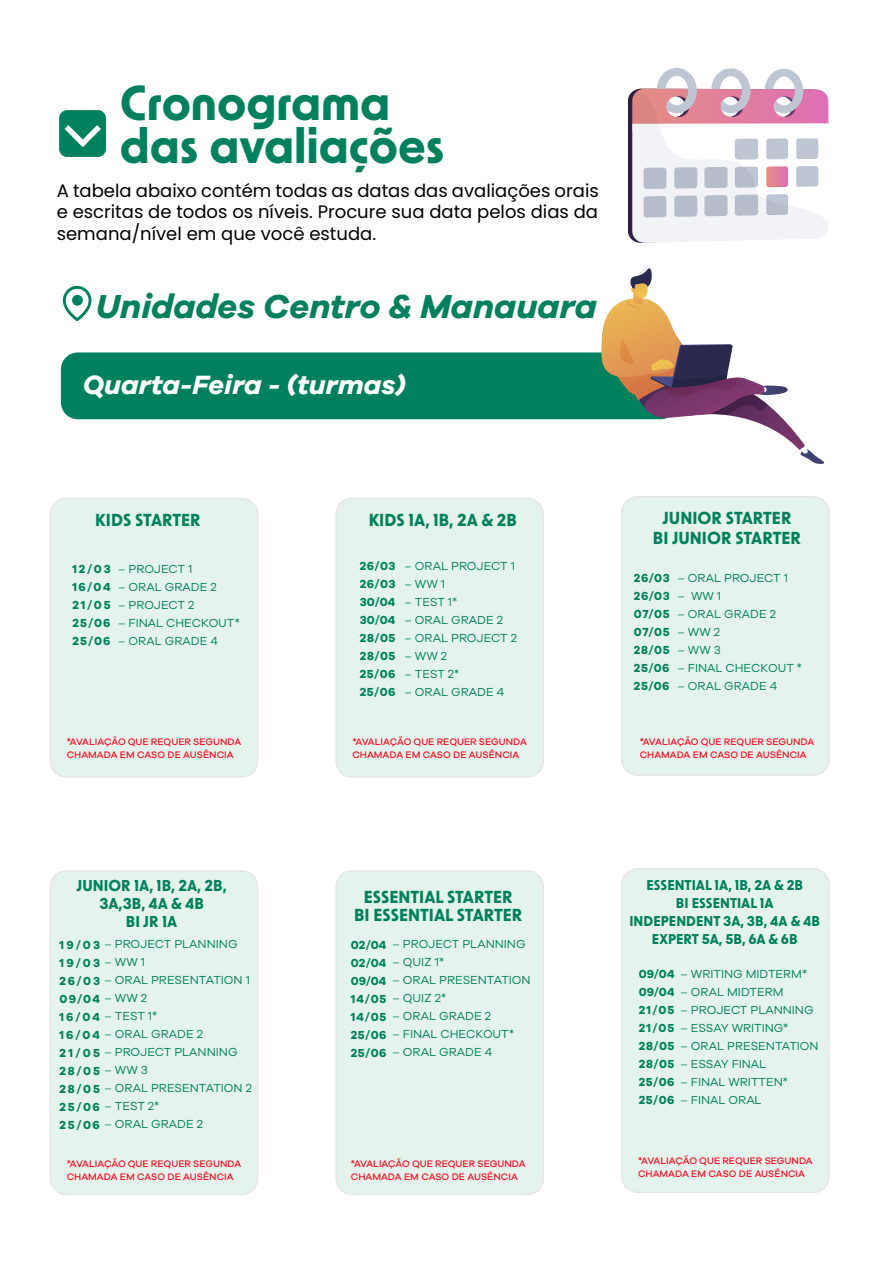
<style>
.page{position:relative;width:893px;height:1276px;background:#fff}
.page>*{position:absolute;margin:0;border:0;box-sizing:border-box;transform-origin:0 0}
.t1{font:700 46.5px/43.5px "New Order";color:#00805c}
.t2{font:italic 700 34.2px "Galano Grotesque";color:#00805c}
.t3{font:italic 700 27.3px "Galano Grotesque";color:#fff}
.t4{font:18px/21.6px "Poppins";color:#000;text-align:justify}
.t5{font:700 16.5px/19.8px "New Order";color:#00805c;text-align:center}
.t6{font:700 15px/18px "New Order";color:#00805c;text-align:center}
.t7{font:700 13.5px/18px "New Order";color:#00805c;text-align:center}
.t8{font:12px/18.3px "Galano Grotesque";color:#00805c}
.t9{font:700 12px/18px "Galano Grotesque";letter-spacing:.045em;color:#00805c;text-align:justify}
.t10{font:500 9.75px/13.4px "Galano Grotesque";color:#f70d21}
.s1{font-weight:700}
</style>
<div class="page">
<div style="left:61px;top:352px;width:616px;height:67px;background:#00805c;border-radius:17px"></div>
<svg style="left:62px;top:286px;width:30px;height:35px"></svg>
<div style="left:72px;top:295px;width:11px;height:11px;background:#00805c;border-radius:50%"></div>
<svg style="left:600px;top:268px;width:225px;height:196px"></svg>
<div style="left:59px;top:110px;width:47px;height:47px;background:#00805c;border-radius:8px"></div>
<svg style="left:65px;top:125px;width:36px;height:22px"></svg>
<svg style="left:628px;top:68px;width:200px;height:175px"></svg>
<div style="left:50px;top:498px;width:208px;height:279px;background:#e4f4ec;border-radius:16px"></div>
<div style="left:50px;top:498px;width:208px;height:279px;border:2px solid #1d1d1b;border-radius:16px"></div>
<div style="left:336px;top:871px;width:207px;height:323px;background:#e4f4ec;border-radius:16px"></div>
<div style="left:335px;top:870px;width:209px;height:325px;border:2px solid #1d1d1b;border-radius:16px"></div>
<div style="left:50px;top:871px;width:208px;height:323px;background:#e4f4ec;border-radius:16px"></div>
<div style="left:50px;top:870px;width:208px;height:325px;border:2px solid #1d1d1b;border-radius:16px"></div>
<div style="left:622px;top:869px;width:207px;height:323px;background:#e4f4ec;border-radius:16px"></div>
<div style="left:621px;top:868px;width:209px;height:325px;border:2px solid #1d1d1b;border-radius:16px"></div>
<div style="left:336px;top:498px;width:207px;height:279px;background:#e4f4ec;border-radius:16px"></div>
<div style="left:335px;top:498px;width:209px;height:279px;border:2px solid #1d1d1b;border-radius:16px"></div>
<div style="left:622px;top:497px;width:207px;height:278px;background:#e4f4ec;border-radius:16px"></div>
<div style="left:621px;top:496px;width:209px;height:280px;border:2px solid #1d1d1b;border-radius:16px"></div>
<h1 class="t1" style="left:120px;top:79px;width:326px">Cronograma das avaliações</h1>
<h3 class="t4" style="left:57px;top:180px;width:544px">A tabela abaixo contém todas as datas das avaliações orais e escritas de todos os níveis. Procure sua data pelos dias da semana/nível em que você estuda.</h3>
<h2 class="t2" style="left:96px;top:285px;width:502px">Unidades Centro &amp; Manauara</h2>
<h3 class="t3" style="left:83px;top:368px;width:324px">Quarta-Feira - (turmas)</h3>
<h3 class="t5" style="left:95px;top:509px;width:107px">KIDS STARTER</h3>
<p class="t9" style="left:72px;top:559px;width:40px">12/03<br>16/04<br>21/05<br>25/06<br>25/06</p>
<p class="t8" style="left:118px;top:559px;width:76px">– PROJECT 1</p>
<p class="t8" style="left:118px;top:577px;width:100px">– ORAL GRADE 2</p>
<p class="t8" style="left:118px;top:595px;width:78px">– PROJECT 2</p>
<p class="t8" style="left:118px;top:613px;width:123px">– FINAL CHECKOUT*</p>
<p class="t8" style="left:118px;top:631px;width:101px">– ORAL GRADE 4</p>
<p class="t10" style="left:67px;top:734px;width:176px">*AVALIAÇÃO QUE REQUER SEGUNDA<br>CHAMADA EM CASO DE AUSÊNCIA</p>
<p class="t6" style="left:77px;top:875px;width:152px">JUNIOR 1A, 1B, 2A, 2B,<br>3A,3B, 4A &amp; 4B<br>BI JR 1A</p>
<p class="t8" style="left:60px;top:934px;width:179px;line-height:18.9px"><span class="s1">1 9 / 0 3</span> – PROJECT PLANNING<br><span class="s1">19/03</span> – WW 1</p>
<p class="t8" style="left:60px;top:970px;width:192px;line-height:18.9px"><span class="s1">26/03</span> – ORAL PRESENTATION 1<br><span class="s1">09/04</span> – WW 2</p>
<p class="t8" style="left:60px;top:1006px;width:179px"><span class="s1">16/04</span> – TEST 1*<br><span class="s1">1 6/0 4</span> – ORAL GRADE 2<br><span class="s1">2 1 / 0 5</span> – PROJECT PLANNING<br><span class="s1">28/05</span> – WW 3</p>
<p class="t8" style="left:60px;top:1078px;width:194px"><span class="s1">28/05</span> – ORAL PRESENTATION 2<br><span class="s1">25/06</span> – TEST 2*<br><span class="s1">25/06</span> – ORAL GRADE 2</p>
<h3 class="t5" style="left:369px;top:509px;width:150px">KIDS 1A, 1B, 2A &amp; 2B</h3>
<p class="t9" style="left:360px;top:556px;width:37px">26/03<br>26/03<br>30/04<br>30/04<br>28/05<br>28/05<br>25/06<br>25/06</p>
<p class="t8" style="left:404px;top:556px;width:112px">– ORAL PROJECT 1</p>
<p class="t8" style="left:404px;top:574px;width:42px">– WW 1</p>
<p class="t8" style="left:404px;top:592px;width:54px">– TEST 1*</p>
<p class="t8" style="left:404px;top:610px;width:100px">– ORAL GRADE 2</p>
<p class="t8" style="left:404px;top:628px;width:114px">– ORAL PROJECT 2</p>
<p class="t8" style="left:404px;top:646px;width:44px">– WW 2</p>
<p class="t8" style="left:404px;top:664px;width:56px">– TEST 2*</p>
<p class="t8" style="left:404px;top:682px;width:101px">– ORAL GRADE 4</p>
<p class="t10" style="left:352px;top:734px;width:176px">*AVALIAÇÃO QUE REQUER SEGUNDA<br>CHAMADA EM CASO DE AUSÊNCIA</p>
<h3 class="t5" style="left:354px;top:887px;width:170px;line-height:18px">ESSENTIAL STARTER<br>BI ESSENTIAL STARTER</h3>
<p class="t9" style="left:351px;top:936px;width:37px">02/04<br>02/04<br>09/04<br>14/05<br>14/05<br>25/06<br>25/06</p>
<p class="t8" style="left:392px;top:935px;width:135px">– PROJECT PLANNING</p>
<p class="t8" style="left:392px;top:953px;width:53px">– QUIZ 1*</p>
<p class="t8" style="left:392px;top:971px;width:140px">– ORAL PRESENTATION</p>
<p class="t8" style="left:392px;top:989px;width:55px">– QUIZ 2*</p>
<p class="t8" style="left:392px;top:1007px;width:100px">– ORAL GRADE 2</p>
<p class="t8" style="left:392px;top:1025px;width:123px">– FINAL CHECKOUT*</p>
<p class="t8" style="left:392px;top:1043px;width:101px">– ORAL GRADE 4</p>
<h3 class="t5" style="left:653px;top:507px;width:150px">JUNIOR STARTER<br>BI JUNIOR STARTER</h3>
<p class="t9" style="left:634px;top:569px;width:37px">26/03<br>26/03<br>07/05<br>07/05<br>28/05<br>25/06<br>25/06</p>
<p class="t8" style="left:677px;top:569px;width:112px">– ORAL PROJECT 1</p>
<p class="t8" style="left:677px;top:587px;width:45px">– WW 1</p>
<p class="t8" style="left:677px;top:605px;width:100px">– ORAL GRADE 2</p>
<p class="t8" style="left:677px;top:623px;width:44px">– WW 2</p>
<p class="t8" style="left:677px;top:641px;width:45px">– WW 3</p>
<p class="t8" style="left:677px;top:659px;width:126px">– FINAL CHECKOUT *</p>
<p class="t8" style="left:677px;top:677px;width:101px">– ORAL GRADE 4</p>
<p class="t10" style="left:640px;top:734px;width:176px">*AVALIAÇÃO QUE REQUER SEGUNDA<br>CHAMADA EM CASO DE AUSÊNCIA</p>
<p class="t7" style="left:629px;top:875px;width:192px">ESSENTIAL 1A, 1B, 2A &amp; 2B<br>BI ESSENTIAL 1A<br>INDEPENDENT 3A, 3B, 4A &amp; 4B<br>EXPERT 5A, 5B, 6A &amp; 6B</p>
<p class="t9" style="left:639px;top:965px;width:37px">09/04<br>09/04<br>21/05<br>21/05<br>28/05<br>28/05<br>25/06<br>25/06</p>
<p class="t8" style="left:680px;top:964px;width:128px">– WRITING MIDTERM*</p>
<p class="t8" style="left:680px;top:982px;width:104px">– ORAL MIDTERM</p>
<p class="t8" style="left:680px;top:1000px;width:135px">– PROJECT PLANNING</p>
<p class="t8" style="left:680px;top:1018px;width:109px">– ESSAY WRITING*</p>
<p class="t8" style="left:680px;top:1036px;width:140px">– ORAL PRESENTATION</p>
<p class="t8" style="left:680px;top:1054px;width:87px">– ESSAY FINAL</p>
<p class="t8" style="left:680px;top:1072px;width:109px">– FINAL WRITTEN*</p>
<p class="t8" style="left:680px;top:1090px;width:83px">– FINAL ORAL</p>
<p class="t10" style="left:67px;top:1156px;width:176px">*AVALIAÇÃO QUE REQUER SEGUNDA<br>CHAMADA EM CASO DE AUSÊNCIA</p>
<p class="t10" style="left:351px;top:1156px;width:176px">*AVALIAÇÃO QUE REQUER SEGUNDA<br>CHAMADA EM CASO DE AUSÊNCIA</p>
<p class="t10" style="left:638px;top:1153px;width:176px">*AVALIAÇÃO QUE REQUER SEGUNDA<br>CHAMADA EM CASO DE AUSÊNCIA</p>
</div>
